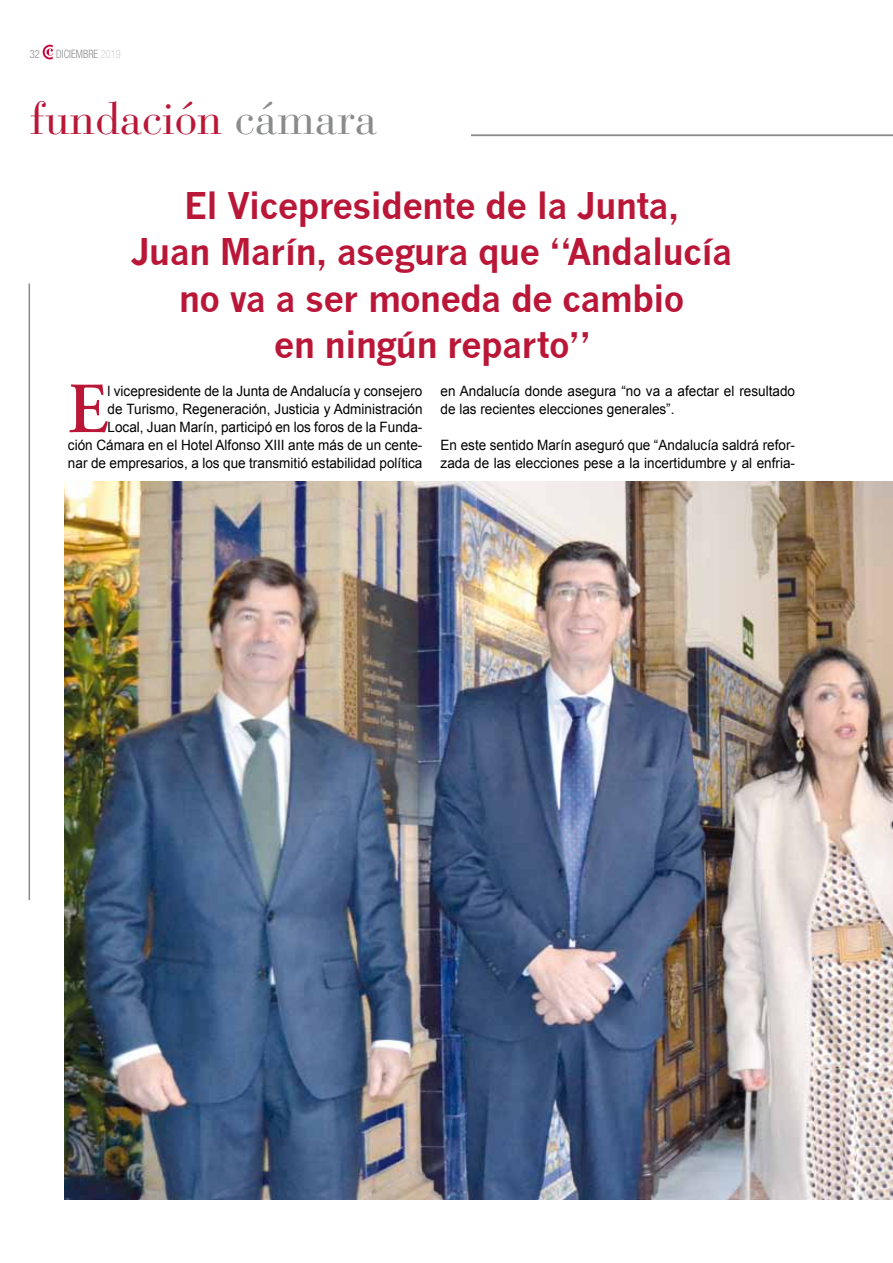
<style>
.page{position:relative;width:893px;height:1263px;background:#fff}
.page>*{position:absolute;margin:0;border:0;box-sizing:border-box;transform-origin:0 0}
.t1{font:600 71.85px "Adobe Garamond Pro";color:#ba1738;scale:.95 1}
.t2{font:45px "Bauer Bodoni";color:#ba1738}
.t3{font:700 36px/46.5px "News Gothic";letter-spacing:-.025em;color:#ba1738;text-align:center}
.t4{font:14.25px/18px "Arial";color:#000;scale:.95 1}
.t5{font:300 condensed 11.55px "Helvetica Neue";color:#8a8b8c;scale:.91 1}
.s1{color:#d3d3d4}
.s2{color:#8a8b8c}
</style>
<div class="page">
<svg style="left:43px;top:45px;width:10px;height:14px"></svg>
<hr style="left:29px;top:283px;width:1px;height:617px;background:#8a8b8c">
<hr style="left:364px;top:135px;width:529px;height:1px;background:#8a8b8c">
<div style="left:343px;top:110px;width:127px;height:44px;background:#fff"></div>
<img style="left:64px;top:482px;width:829px;height:717px">
<p class="t5" style="left:30px;top:47px;width:13px">32</p>
<p class="t5" style="left:56px;top:47px;width:73px">DICIEMBRE <span class="s1">2019</span></p>
<h2 class="t2" style="left:30px;top:101px;width:349px">fundación <span class="s2">cámara</span></h2>
<h3 class="t3" style="left:131px;top:186px;width:603px">El Vicepresidente de la Junta,<br>Juan Marín, asegura que “Andalucía no va a ser moneda de cambio<br>en ningún reparto”</h3>
<h1 class="t1" style="left:68px;top:365px;width:43px">E</h1>
<p class="t4" style="left:68px;top:383px;width:375px;text-align:right">l vicepresidente de la Junta de Andalucía y consejero<br>de Turismo, Regeneración, Justicia y Administración Local, Juan Marín, participó en los foros de la Funda-<br>ción Cámara en el Hotel Alfonso XIII ante más de un cente&shy;nar de empresarios, a los que transmitió estabilidad política</p>
<p class="t4" style="left:441px;top:383px;width:375px">en Andalucía donde asegura “no va a afectar el resultado de las recientes elecciones generales”.</p>
<p class="t4" style="left:441px;top:437px;width:375px">En este sentido Marín aseguró que “Andalucía saldrá refor&shy;zada de las elecciones pese a la incertidumbre y al enfria-</p>
</div>
